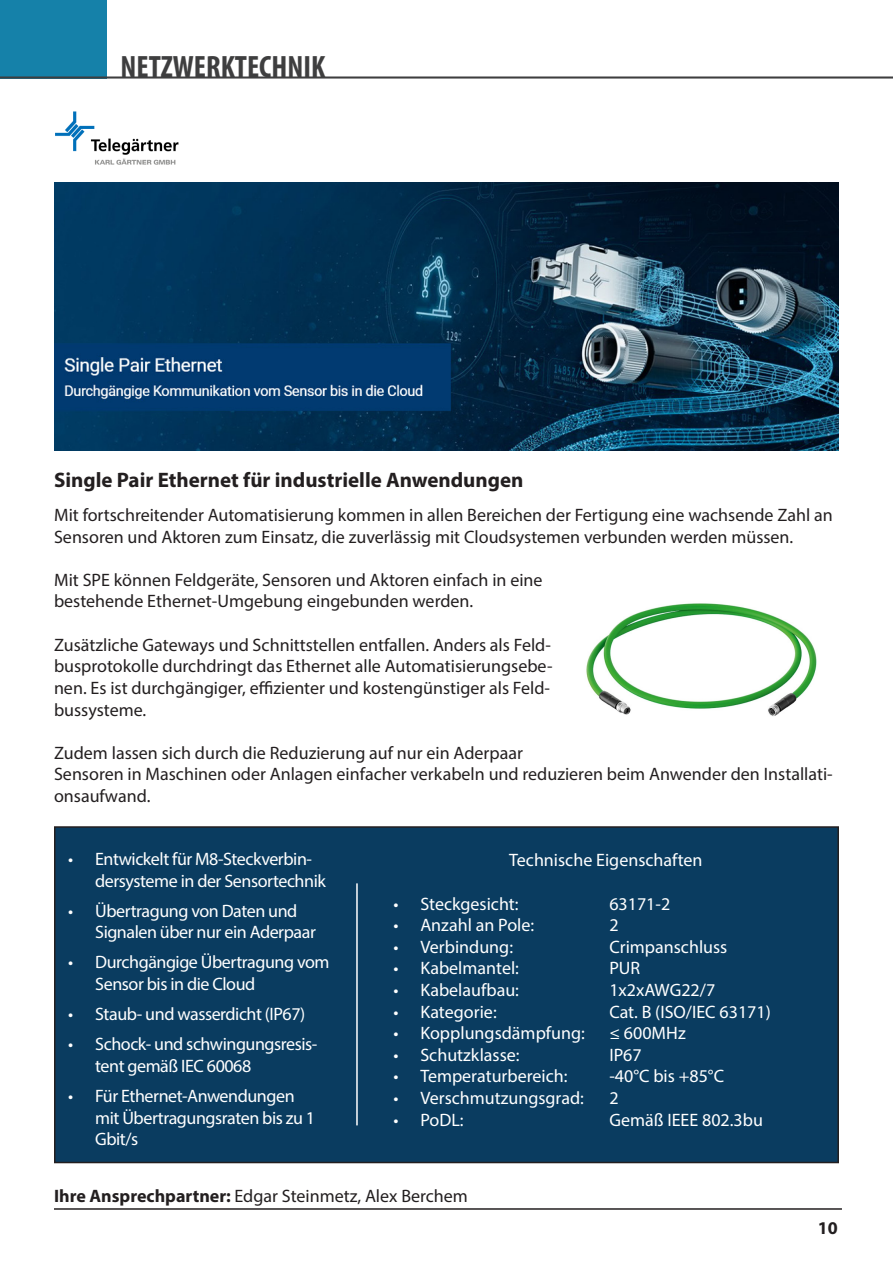
<style>
.page{position:relative;width:893px;height:1263px;background:#fff}
.page>*{position:absolute;margin:0;border:0;box-sizing:border-box;transform-origin:0 0}
.t1{font:700 condensed 30.9px "Myriad Pro";color:#3e3e3f}
.t2{font:700 21px "Myriad Pro";color:#231f20}
.t3{font:18px/21.6px "Myriad Pro";color:#231f20}
.t4{font:18px/21.6px "Myriad Pro";letter-spacing:-.025em;color:#fff}
.t5{font:18px "Myriad Pro";color:#fff}
.t6{font:700 18px "Myriad Pro";color:#231f20}
.s1{font-weight:700}
</style>
<div class="page">
<hr style="left:54px;top:1208px;width:788px;height:2px;background:#231f20">
<div style="left:55px;top:827px;width:783px;height:335px;background:#0a3c60"></div>
<div style="left:54px;top:826px;width:785px;height:337px;border:2px solid #231f20"></div>
<img style="left:54px;top:182px;width:785px;height:269px">
<div style="left:0;top:0;width:107px;height:79px;background:#1581a9"></div>
<hr style="left:0;top:76px;width:893px;height:3px;background:#3e3e3f">
<img style="left:55px;top:112px;width:124px;height:53px">
<img style="left:586px;top:603px;width:231px;height:113px">
<hr style="left:356px;top:883px;width:2px;height:242px;background:#fff">
<p class="t1" style="left:121px;top:47px;width:206px">NETZWERKTECHNIK</p>
<p class="t2" style="left:54px;top:466px;width:471px">Single Pair Ethernet für industrielle Anwendungen</p>
<p class="t3" style="left:54px;top:504px;width:780px">Mit fortschreitender Automatisierung kommen in allen Bereichen der Fertigung eine wachsende Zahl an<br>Sensoren und Aktoren zum Einsatz, die zuverlässig mit Cloudsystemen verbunden werden müssen.</p>
<p class="t3" style="left:54px;top:569px;width:490px">Mit SPE können Feldgeräte, Sensoren und Aktoren einfach in eine bestehende Ethernet-Umgebung eingebunden werden.</p>
<p class="t3" style="left:54px;top:633px;width:500px">Zusätzliche Gateways und Schnittstellen entfallen. Anders als Feld&shy;busprotokolle durchdringt das Ethernet alle Automatisierungsebe&shy;nen. Es ist durchgängiger, effizienter und kostengünstiger als Feld&shy;bussysteme.</p>
<p class="t3" style="left:54px;top:741px;width:780px">Zudem lassen sich durch die Reduzierung auf nur ein Aderpaar<br>Sensoren in Maschinen oder Anlagen einfacher verkabeln und reduzieren beim Anwender den Installati&shy;onsaufwand.</p>
<p class="t4" style="left:95px;top:848px;width:232px;text-indent:-27px">• Entwickelt für M8-Steckverbin&shy;dersysteme in der Sensortechnik</p>
<p class="t4" style="left:95px;top:900px;width:222px;text-indent:-27px">• Übertragung von Daten und<br>Signalen über nur ein Aderpaar</p>
<p class="t4" style="left:95px;top:951px;width:236px;text-indent:-27px">• Durchgängige Übertragung vom<br>Sensor bis in die Cloud</p>
<p class="t4" style="left:68px;top:1003px;width:239px">• Staub- und wasserdicht (IP67)</p>
<p class="t4" style="left:95px;top:1033px;width:224px;text-indent:-27px">• Schock- und schwingungsresis&shy;tent gemäß IEC 60068</p>
<p class="t4" style="left:95px;top:1085px;width:221px;text-indent:-27px">• Für Ethernet-Anwendungen mit Übertragungsraten bis zu 1<br>Gbit/s</p>
<p class="t5" style="left:509px;top:849px;width:195px">Technische Eigenschaften</p>
<p class="t5" style="left:393px;top:892px;width:127px">• Steckgesicht:</p>
<p class="t4" style="left:609px;top:892px;width:62px">63171-2</p>
<p class="t5" style="left:393px;top:914px;width:142px">• Anzahl an Pole:</p>
<p class="t4" style="left:609px;top:914px;width:11px">2</p>
<p class="t5" style="left:393px;top:935px;width:121px">• Verbindung:</p>
<p class="t5" style="left:609px;top:935px;width:120px">Crimpanschluss</p>
<p class="t5" style="left:393px;top:957px;width:127px">• Kabelmantel:</p>
<p class="t4" style="left:609px;top:957px;width:32px">PUR</p>
<p class="t5" style="left:393px;top:979px;width:127px">• Kabelaufbau:</p>
<p class="t5" style="left:609px;top:979px;width:107px">1x2xAWG22/7</p>
<p class="t5" style="left:393px;top:1000px;width:105px">• Kategorie:</p>
<p class="t5" style="left:609px;top:1000px;width:163px">Cat. B (ISO/IEC 63171)</p>
<p class="t5" style="left:393px;top:1022px;width:193px">• Kopplungsdämpfung:</p>
<p class="t4" style="left:609px;top:1022px;width:78px">≤ 600MHz</p>
<p class="t5" style="left:393px;top:1043px;width:128px">• Schutzklasse:</p>
<p class="t4" style="left:609px;top:1044px;width:34px">IP67</p>
<p class="t5" style="left:393px;top:1065px;width:176px">• Temperaturbereich:</p>
<p class="t4" style="left:609px;top:1065px;width:116px">-40°C bis +85°C</p>
<p class="t5" style="left:393px;top:1087px;width:192px">• Verschmutzungsgrad:</p>
<p class="t4" style="left:609px;top:1087px;width:11px">2</p>
<p class="t4" style="left:393px;top:1108px;width:72px">• PoDL:</p>
<p class="t5" style="left:609px;top:1108px;width:155px">Gemäß IEEE 802.3bu</p>
<p class="t3" style="left:54px;top:1184px;width:415px"><span class="s1">Ihre Ansprechpartner:</span> Edgar Steinmetz, Alex Berchem</p>
<p class="t6" style="left:818px;top:1216px;width:21px">10</p>
</div>
